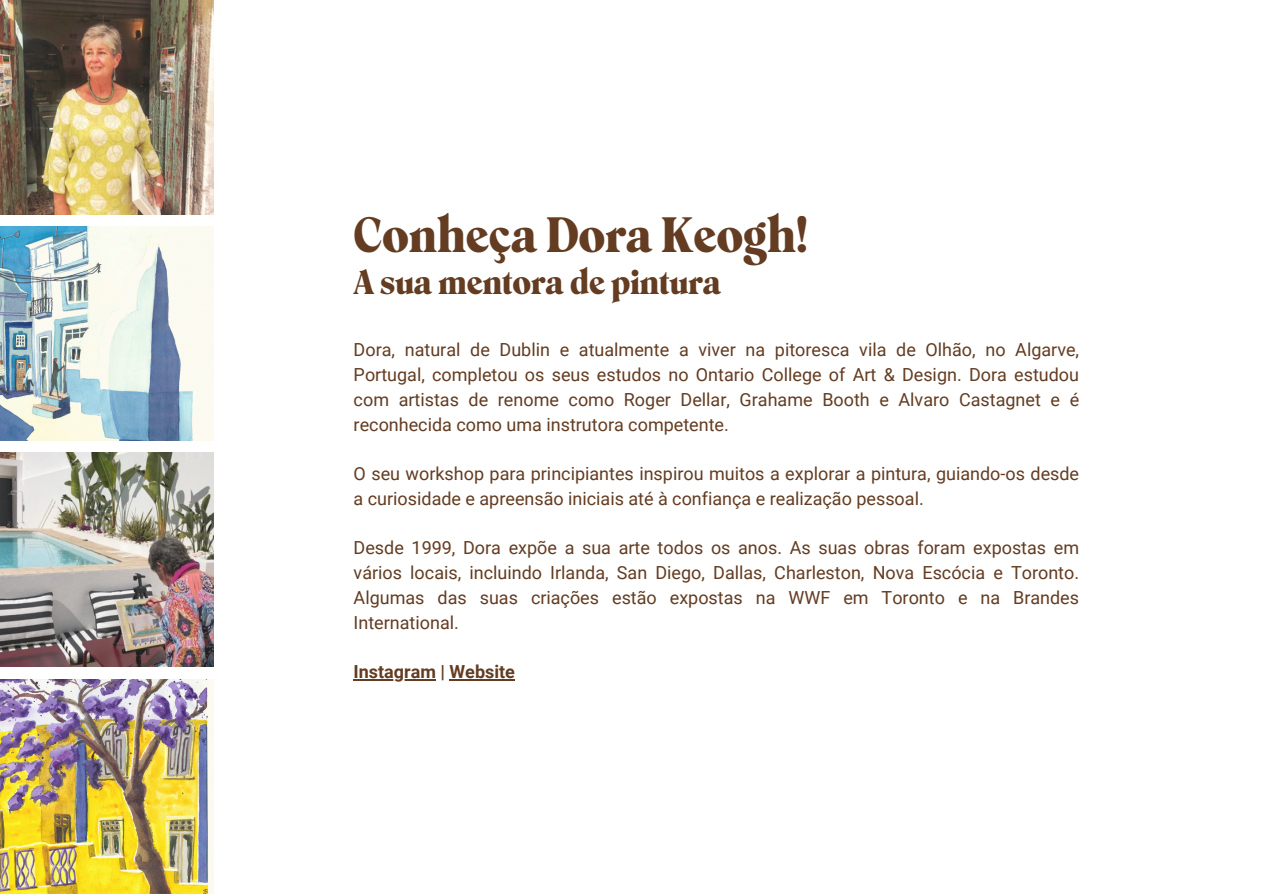
<style>
.page{position:relative;width:1263px;height:894px;background:#fff}
.page>*{position:absolute;margin:0;border:0;box-sizing:border-box;transform-origin:0 0}
.t1{font:900 47.85px "Postmans Serif";color:#633c21}
.t2{font:900 33.3px "Postmans Serif";color:#633c21}
.t3{font:18px/24.8px "Roboto";color:#633c21;text-align:justify}
.t4{font:700 18px "Roboto";color:#633c21}
</style>
<div class="page">
<img style="left:0;top:0;width:214px;height:214px">
<img style="left:0;top:226px;width:214px;height:214px">
<img style="left:0;top:453px;width:214px;height:213px">
<img style="left:0;top:679px;width:214px;height:214px">
<hr style="left:354px;top:679px;width:82px;height:1px;background:#633c21">
<hr style="left:450px;top:679px;width:65px;height:1px;background:#633c21">
<h1 class="t1" style="left:354px;top:212px;width:456px">Conheça Dora Keogh!</h1>
<h2 class="t2" style="left:353px;top:267px;width:370px">A sua mentora de pintura</h2>
<p class="t3" style="left:354px;top:337px;width:727px">Dora, natural de Dublin e atualmente a viver na pitoresca vila de Olhão, no Algarve, Portugal, completou os seus estudos no Ontario College of Art &amp; Design. Dora estudou com artistas de renome como Roger Dellar, Grahame Booth e Alvaro Castagnet e é reconhecida como uma instrutora competente.</p>
<p class="t3" style="left:354px;top:461px;width:727px">O seu workshop para principiantes inspirou muitos a explorar a pintura, guiando-os desde a curiosidade e apreensão iniciais até à confiança e realização pessoal.</p>
<p class="t3" style="left:354px;top:535px;width:727px">Desde 1999, Dora expõe a sua arte todos os anos. As suas obras foram expostas em vários locais, incluindo Irlanda, San Diego, Dallas, Charleston, Nova Escócia e Toronto.<br>Algumas das suas criações estão expostas na WWF em Toronto e na Brandes International.</p>
<p class="t4" style="left:354px;top:661px;width:163px">Instagram | Website</p>
</div>
